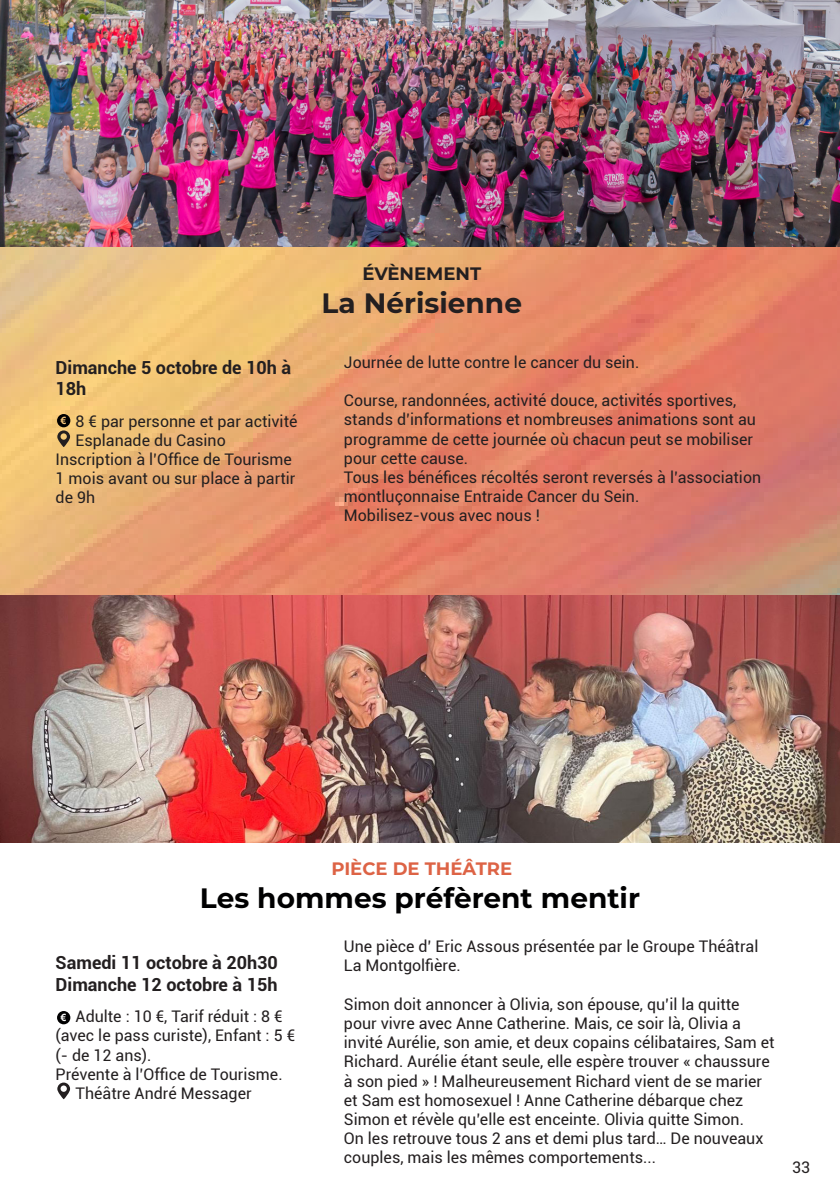
<style>
.page{position:relative;width:840px;height:1191px;background:#fff}
.page>*{position:absolute;margin:0;border:0;box-sizing:border-box;transform-origin:0 0}
.t1{font:700 28px "Montserrat";color:#000001}
.t2{font:700 28px "Montserrat";color:#231f20}
.t3{font:700 18px/21.6px "Roboto";color:#231f20}
.t4{font:700 18px "Montserrat";color:#dd6345}
.t5{font:700 18px "Montserrat";color:#231f20}
.t6{font:16px/19.2px "Roboto";color:#231f20}
.t7{font:700 10px "Arial";color:#fac97d}
.t8{font:700 10px "Arial";color:#fff}
</style>
<div class="page">
<img style="left:0;top:247px;width:839px;height:595px">
<div style="left:57px;top:414px;width:13px;height:13px;background:#000001;border-radius:50%"></div>
<svg style="left:57px;top:430px;width:13px;height:17px"></svg>
<img style="left:0;top:0;width:839px;height:247px">
<div style="left:57px;top:1011px;width:13px;height:13px;background:#000001;border-radius:50%"></div>
<svg style="left:57px;top:1082px;width:13px;height:17px"></svg>
<p class="t3" style="left:56px;top:356px;width:237px">Dimanche 5 octobre de 10h à<br>18h</p>
<p class="t6" style="left:75px;top:411px;width:223px">8 € par personne et par activité</p>
<p class="t6" style="left:75px;top:430px;width:152px">Esplanade du Casino</p>
<p class="t6" style="left:56px;top:449px;width:241px">Inscription à l’Office de Tourisme<br>1 mois avant ou sur place à partir de 9h</p>
<p class="t7" style="left:61px;top:414px;width:7px">€</p>
<p class="t5" style="left:362px;top:260px;width:120px">ÉVÈNEMENT</p>
<p class="t2" style="left:321px;top:282px;width:202px">La Nérisienne</p>
<p class="t6" style="left:344px;top:352px;width:297px">Journée de lutte contre le cancer du sein.</p>
<p class="t6" style="left:344px;top:390px;width:413px">Course, randonnées, activité douce, activités sportives, stands d’informations et nombreuses animations sont au programme de cette journée où chacun peut se mobiliser pour cette cause.</p>
<p class="t6" style="left:344px;top:467px;width:418px">Tous les bénéfices récoltés seront reversés à l’association montluçonnaise Entraide Cancer du Sein.</p>
<p class="t6" style="left:344px;top:505px;width:197px">Mobilisez-vous avec nous !</p>
<p class="t4" style="left:331px;top:855px;width:182px">PIÈCE DE THÉÂTRE</p>
<p class="t1" style="left:200px;top:878px;width:441px">Les hommes préfèrent mentir</p>
<p class="t3" style="left:56px;top:951px;width:224px">Samedi 11 octobre à 20h30<br>Dimanche 12 octobre à 15h</p>
<p class="t6" style="left:56px;top:1006px;width:241px;text-indent:20px">Adulte : 10 €, Tarif réduit : 8 € (avec le pass curiste), Enfant : 5 € (- de 12 ans).</p>
<p class="t6" style="left:56px;top:1063px;width:228px">Prévente à l’Office de Tourisme.</p>
<p class="t6" style="left:75px;top:1083px;width:177px">Théâtre André Messager</p>
<p class="t8" style="left:61px;top:1010px;width:7px">€</p>
<p class="t6" style="left:344px;top:936px;width:416px">Une pièce d’ Eric Assous présentée par le Groupe Théâtral<br>La Montgolfière.</p>
<p class="t6" style="left:344px;top:993px;width:432px">Simon doit annoncer à Olivia, son épouse, qu’il la quitte pour vivre avec Anne Catherine. Mais, ce soir là, Olivia a invité Aurélie, son amie, et deux copains célibataires, Sam et Richard. Aurélie étant seule, elle espère trouver « chaussure à son pied » ! Malheureusement Richard vient de se marier et Sam est homosexuel ! Anne Catherine débarque chez Simon et révèle qu’elle est enceinte. Olivia quitte Simon.</p>
<p class="t6" style="left:344px;top:1128px;width:420px">On les retrouve tous 2 ans et demi plus tard… De nouveaux couples, mais les mêmes comportements...</p>
<p class="t6" style="left:791px;top:1157px;width:20px">33</p>
</div>
